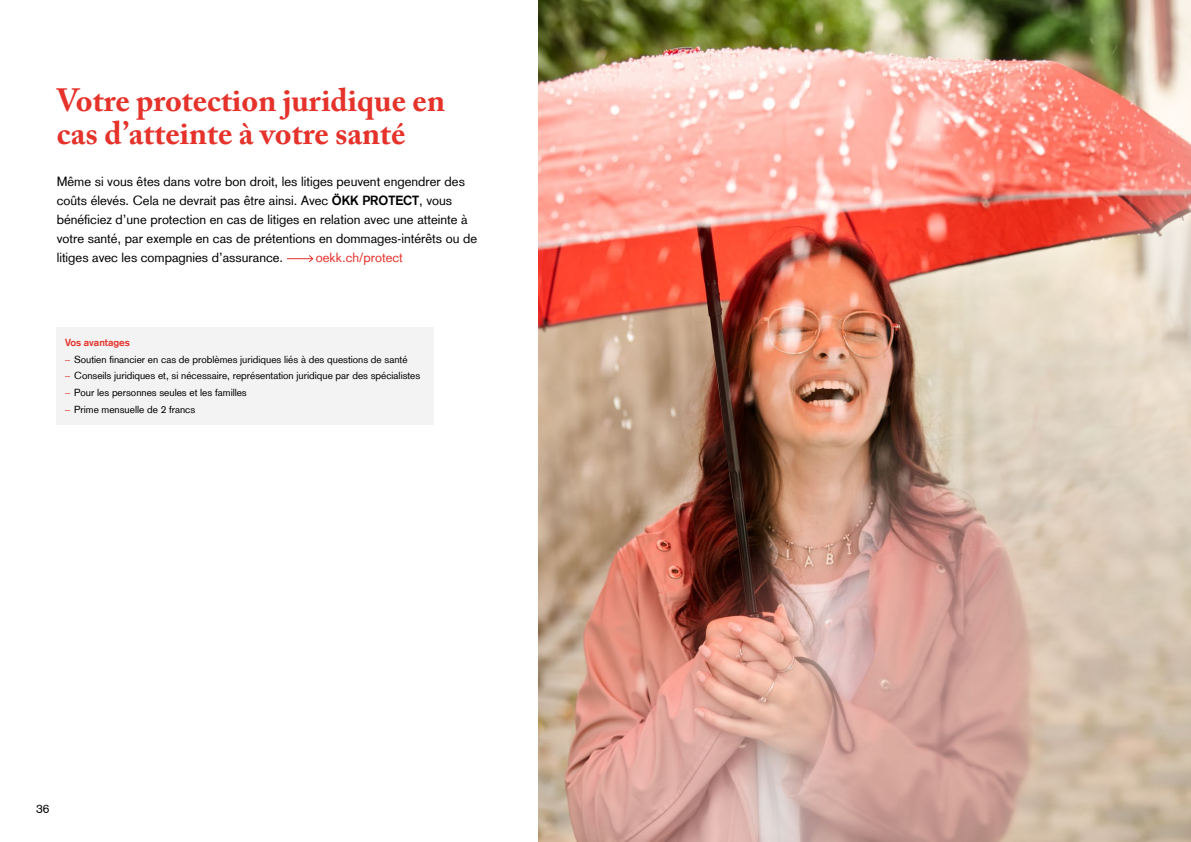
<style>
.page{position:relative;width:1191px;height:842px;background:#fff}
.page>*{position:absolute;margin:0;border:0;box-sizing:border-box;transform-origin:0 0}
.t1{font:700 32px/33px "Adobe Caslon Pro";color:#e5322b}
.t2{font:13px/19px "Basic Commercial LT Com";color:#000}
.t3{font:13px "Basic Commercial LT Com";color:#e5322b}
.t4{font:12px "Basic Commercial LT Com";color:#000}
.t5{font:10px "Basic Commercial LT Com";color:#000}
.t6{font:700 10px "Basic Commercial LT Com";color:#e5322b}
.s1{font-weight:700}
.s2{color:#e5322b}
</style>
<div class="page">
<img style="left:539px;top:0;width:652px;height:842px">
<svg style="left:287px;top:255px;width:26px;height:8px"></svg>
<div style="left:57px;top:327px;width:377px;height:97px;background:#f3f3f3"></div>
<h1 class="t1" style="left:57px;top:84px;width:390px">Votre protection juridique en cas d’atteinte à votre santé</h1>
<p class="t2" style="left:57px;top:172px;width:422px">Même si vous êtes dans votre bon droit, les litiges peuvent engendrer des coûts élevés. Cela ne devrait pas être ainsi. Avec <span class="s1">ÖKK PROTECT</span>, vous bénéficiez d’une protection en cas de litiges en relation avec une atteinte à votre santé, par exemple en cas de prétentions en dommages-intérêts ou de litiges avec les compagnies d’assurance.</p>
<p class="t3" style="left:316px;top:250px;width:88px">oekk.ch/protect</p>
<p class="t6" style="left:65px;top:336px;width:66px">Vos avantages</p>
<p class="t5" style="left:65px;top:353px;width:344px"><span class="s2">–</span> Soutien financier en cas de problèmes juridiques liés à des questions de santé</p>
<p class="t5" style="left:65px;top:370px;width:356px"><span class="s2">–</span> Conseils juridiques et, si nécessaire, représentation juridique par des spécialistes</p>
<p class="t5" style="left:65px;top:387px;width:183px"><span class="s2">–</span> Pour les personnes seules et les familles</p>
<p class="t5" style="left:65px;top:404px;width:132px"><span class="s2">–</span> Prime mensuelle de 2 francs</p>
<p class="t4" style="left:36px;top:801px;width:15px">36</p>
</div>
